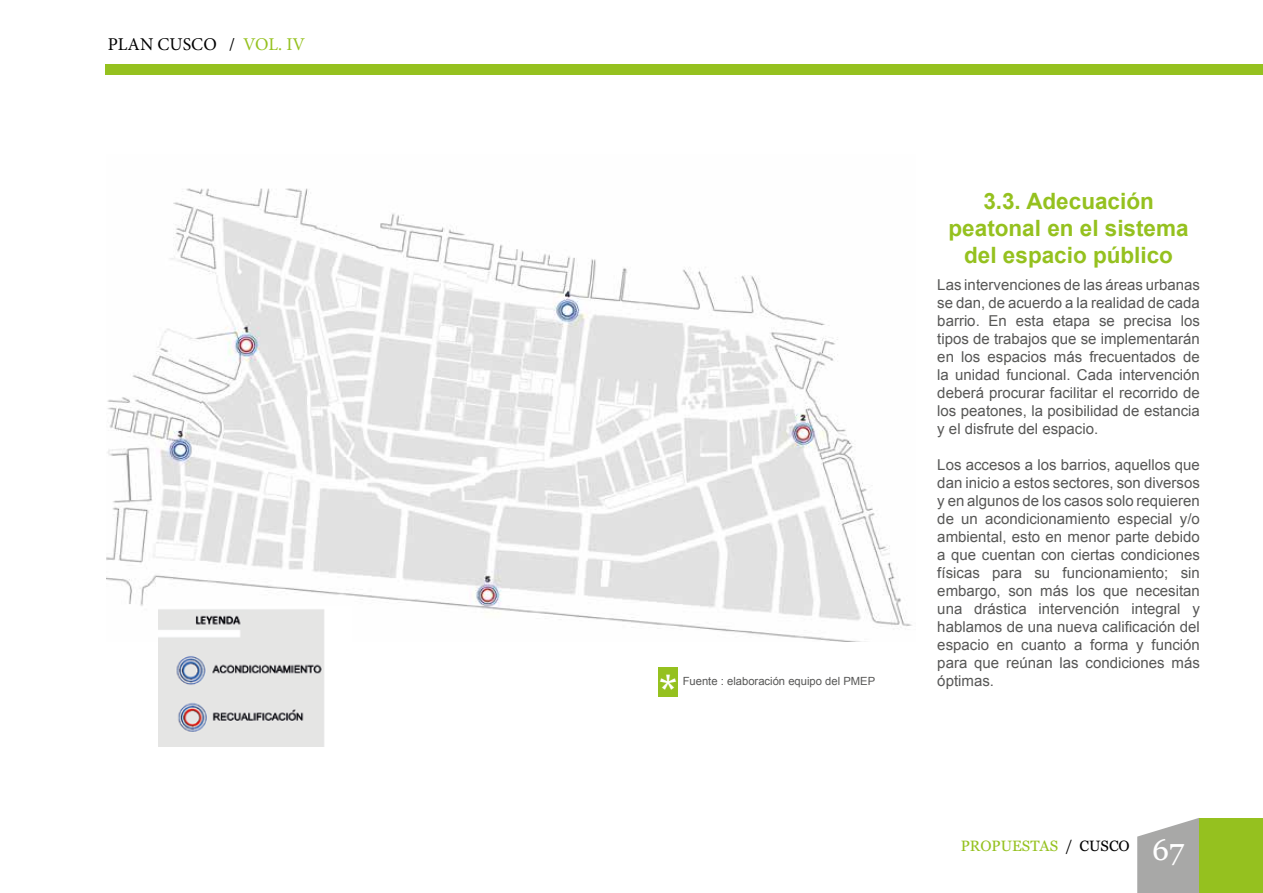
<style>
.page{position:relative;width:1263px;height:893px;background:#fff}
.page>*{position:absolute;margin:0;border:0;box-sizing:border-box;transform-origin:0 0}
.t1{font:40.5px "Bebas Neue";color:#fff}
.t2{font:30px "Vani";color:#fff}
.t3{font:700 22.5px/27px "Arial";color:#95c11f;text-align:center}
.t4{font:18px "Minion Pro";color:#000}
.t5{font:15px/18px "Arial";color:#575756;text-align:justify}
.t6{font:15px "Vani";color:#95c11f}
.t7{font:11.25px "Arial";color:#575756}
.s1{color:#95c11f}
.s2{color:#000}
</style>
<div class="page">
<svg style="left:1137px;top:818px;width:62px;height:75px;background:#b3b3b2"></svg>
<div style="left:1199px;top:818px;width:64px;height:75px;background:#95c11f"></div>
<img style="left:106px;top:188px;width:806px;height:453px">
<img style="left:158px;top:607px;width:194px;height:139px">
<div style="left:659px;top:668px;width:19px;height:29px;background:#95c11f"></div>
<div style="left:105px;top:64px;width:1158px;height:10px;background:#95c11f"></div>
<p class="t4" style="left:108px;top:32px;width:199px">PLAN CUSCO / <span class="s1">VOL. IV</span></p>
<h3 class="t3" style="left:948px;top:188px;width:242px">3.3. Adecuación peatonal en el sistema del espacio público</h3>
<p class="t5" style="left:937px;top:276px;width:264px">Las intervenciones de las áreas urbanas se dan, de acuerdo a la realidad de cada barrio. En esta etapa se precisa los tipos de trabajos que se implementarán en los espacios más frecuentados de la unidad funcional. Cada intervención deberá procurar facilitar el recorrido de los peatones, la posibilidad de estancia y el disfrute del espacio.</p>
<p class="t5" style="left:937px;top:456px;width:264px">Los accesos a los barrios, aquellos que dan inicio a estos sectores, son diversos y en algunos de los casos solo requieren de un acondicionamiento especial y/o ambiental, esto en menor parte debido a que cuentan con ciertas condiciones físicas para su funcionamiento; sin embargo, son más los que necesitan una drástica intervención integral y hablamos de una nueva calificación del espacio en cuanto a forma y función para que reúnan las condiciones más</p>
<h1 class="t1" style="left:660px;top:666px;width:18px">*</h1>
<p class="t7" style="left:683px;top:673px;width:194px">Fuente : elaboración equipo del PMEP</p>
<p class="t5" style="left:937px;top:672px;width:58px">óptimas.</p>
<p class="t6" style="left:961px;top:837px;width:170px">PROPUESTAS <span class="s2">/ CUSCO</span></p>
<h2 class="t2" style="left:1152px;top:832px;width:34px">67</h2>
</div>
